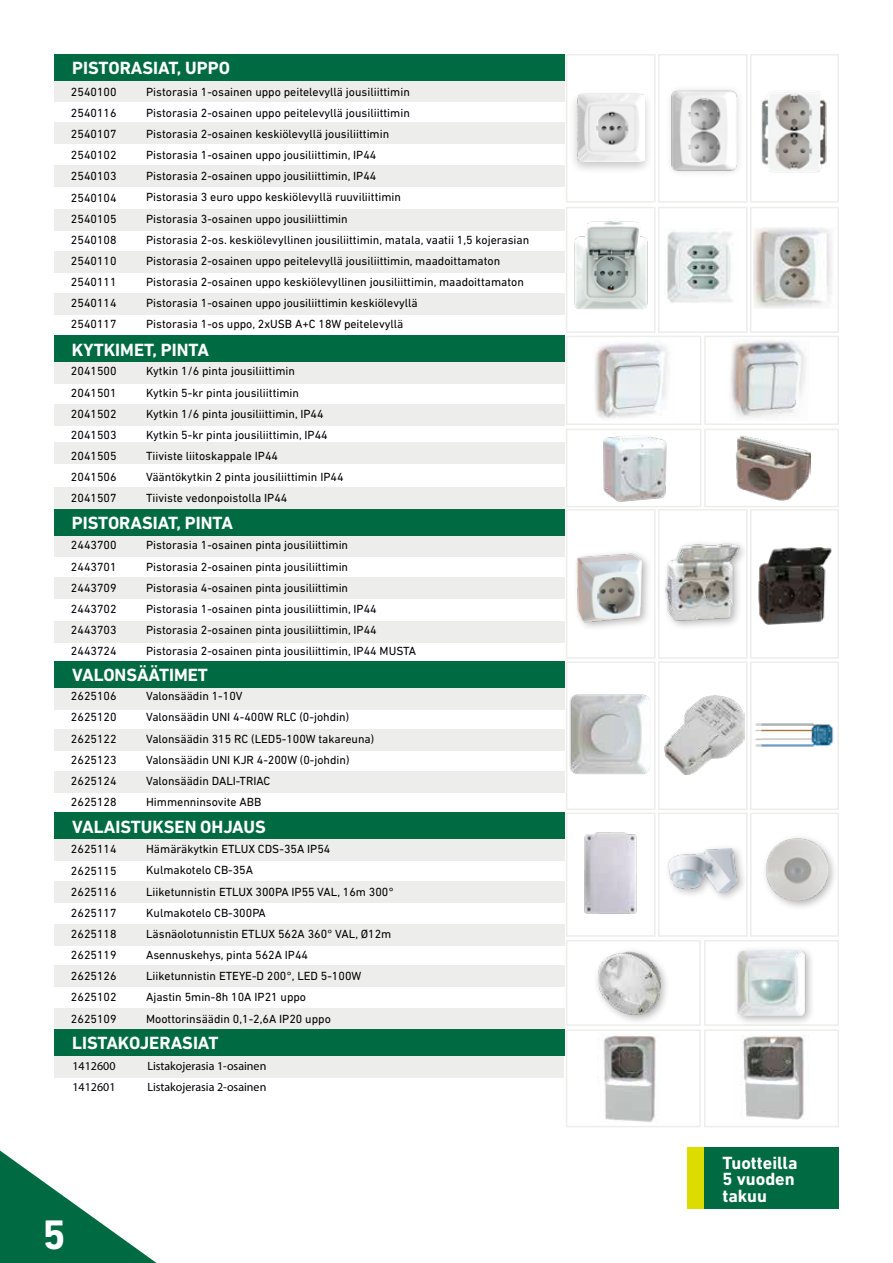
<style>
.page{position:relative;width:893px;height:1263px;background:#fff}
.page>*{position:absolute;margin:0;border:0;box-sizing:border-box;transform-origin:0 0}
.t1{font:700 42px "DIN Next LT Pro";color:#fff}
.t2{font:700 18px/16.5px "DIN Next LT Pro";color:#fff}
.t3{font:12px/21.1px "DIN Next LT Pro";color:#000}
.t4{font:12px/21.1px "Myriad Pro";color:#000}
</style>
<div class="page">
<div style="left:54px;top:362px;width:510px;height:21px;background:#ededec"></div>
<div style="left:54px;top:81px;width:510px;height:21px;background:#ededec"></div>
<div style="left:54px;top:54px;width:510px;height:27px;background:#006b42"></div>
<div style="left:54px;top:336px;width:510px;height:26px;background:#006b42"></div>
<div style="left:54px;top:535px;width:510px;height:22px;background:#ededec"></div>
<div style="left:54px;top:839px;width:510px;height:21px;background:#ededec"></div>
<div style="left:54px;top:509px;width:510px;height:26px;background:#006b42"></div>
<div style="left:54px;top:688px;width:510px;height:21px;background:#ededec"></div>
<div style="left:54px;top:661px;width:510px;height:27px;background:#006b42"></div>
<div style="left:54px;top:812px;width:510px;height:27px;background:#006b42"></div>
<div style="left:54px;top:578px;width:510px;height:21px;background:#ededec"></div>
<div style="left:54px;top:621px;width:510px;height:21px;background:#ededec"></div>
<div style="left:54px;top:209px;width:510px;height:21px;background:#ededec"></div>
<div style="left:54px;top:293px;width:510px;height:22px;background:#ededec"></div>
<div style="left:54px;top:251px;width:510px;height:21px;background:#ededec"></div>
<div style="left:54px;top:443px;width:510px;height:21px;background:#ededec"></div>
<div style="left:54px;top:488px;width:510px;height:21px;background:#ededec"></div>
<div style="left:54px;top:404px;width:510px;height:22px;background:#ededec"></div>
<div style="left:54px;top:123px;width:510px;height:21px;background:#ededec"></div>
<div style="left:54px;top:165px;width:510px;height:21px;background:#ededec"></div>
<div style="left:54px;top:771px;width:510px;height:22px;background:#ededec"></div>
<div style="left:54px;top:729px;width:510px;height:21px;background:#ededec"></div>
<div style="left:54px;top:881px;width:510px;height:21px;background:#ededec"></div>
<div style="left:54px;top:965px;width:510px;height:22px;background:#ededec"></div>
<div style="left:54px;top:924px;width:510px;height:21px;background:#ededec"></div>
<div style="left:54px;top:1008px;width:510px;height:21px;background:#ededec"></div>
<div style="left:54px;top:1056px;width:510px;height:21px;background:#ededec"></div>
<div style="left:54px;top:1029px;width:510px;height:27px;background:#006b42"></div>
<svg style="left:0;top:1150px;width:157px;height:113px"></svg>
<div style="left:566px;top:54px;width:90px;height:149px;border:2px solid #ededec"></div>
<div style="left:566px;top:509px;width:90px;height:150px;border:2px solid #ededec"></div>
<div style="left:566px;top:661px;width:90px;height:149px;border:2px solid #ededec"></div>
<div style="left:566px;top:812px;width:90px;height:125px;border:2px solid #ededec"></div>
<div style="left:566px;top:940px;width:135px;height:86px;border:2px solid #ededec"></div>
<div style="left:566px;top:1029px;width:135px;height:98px;border:2px solid #ededec"></div>
<div style="left:566px;top:336px;width:135px;height:89px;border:2px solid #ededec"></div>
<div style="left:566px;top:207px;width:90px;height:126px;border:2px solid #ededec"></div>
<div style="left:658px;top:54px;width:90px;height:149px;border:2px solid #ededec"></div>
<div style="left:658px;top:509px;width:90px;height:150px;border:2px solid #ededec"></div>
<div style="left:658px;top:661px;width:90px;height:149px;border:2px solid #ededec"></div>
<div style="left:658px;top:812px;width:90px;height:125px;border:2px solid #ededec"></div>
<div style="left:704px;top:940px;width:135px;height:86px;border:2px solid #ededec"></div>
<div style="left:704px;top:1029px;width:135px;height:98px;border:2px solid #ededec"></div>
<div style="left:704px;top:336px;width:135px;height:89px;border:2px solid #ededec"></div>
<div style="left:658px;top:207px;width:90px;height:126px;border:2px solid #ededec"></div>
<div style="left:750px;top:54px;width:89px;height:149px;border:2px solid #ededec"></div>
<div style="left:750px;top:509px;width:89px;height:150px;border:2px solid #ededec"></div>
<div style="left:750px;top:661px;width:89px;height:149px;border:2px solid #ededec"></div>
<div style="left:750px;top:812px;width:89px;height:125px;border:2px solid #ededec"></div>
<div style="left:704px;top:429px;width:135px;height:78px;border:2px solid #ededec"></div>
<div style="left:566px;top:429px;width:135px;height:78px;border:2px solid #ededec"></div>
<div style="left:750px;top:207px;width:89px;height:126px;border:2px solid #ededec"></div>
<img style="left:753px;top:227px;width:84px;height:82px">
<div style="left:568px;top:89px;width:86px;height:86px;background:#000;opacity:.22"></div>
<img style="left:574px;top:91px;width:71px;height:70px">
<img style="left:667px;top:229px;width:66px;height:74px">
<img style="left:574px;top:221px;width:74px;height:88px">
<img style="left:761px;top:91px;width:66px;height:82px">
<img style="left:595px;top:343px;width:73px;height:75px">
<img style="left:730px;top:339px;width:76px;height:80px">
<img style="left:736px;top:435px;width:74px;height:66px">
<img style="left:603px;top:435px;width:64px;height:67px">
<img style="left:576px;top:553px;width:73px;height:75px">
<div style="left:662px;top:539px;width:87px;height:92px;background:#000;opacity:.3"></div>
<img style="left:660px;top:540px;width:83px;height:86px">
<img style="left:758px;top:547px;width:74px;height:78px">
<img style="left:562px;top:693px;width:94px;height:82px">
<img style="left:750px;top:719px;width:89px;height:32px">
<img style="left:664px;top:695px;width:80px;height:80px">
<img style="left:584px;top:832px;width:53px;height:82px">
<div style="left:663px;top:844px;width:85px;height:59px;background:#000;opacity:.3"></div>
<img style="left:667px;top:847px;width:72px;height:46px">
<div style="left:761px;top:834px;width:78px;height:77px;background:#000;opacity:.3"></div>
<img style="left:765px;top:838px;width:64px;height:64px">
<div style="left:593px;top:946px;width:77px;height:79px;background:#000;opacity:.3"></div>
<img style="left:596px;top:951px;width:66px;height:65px">
<div style="left:733px;top:945px;width:83px;height:81px;background:#000;opacity:.3"></div>
<img style="left:735px;top:950px;width:73px;height:66px">
<img style="left:603px;top:1035px;width:53px;height:87px">
<img style="left:742px;top:1035px;width:62px;height:85px">
<img style="left:670px;top:89px;width:69px;height:83px">
<div style="left:702px;top:1147px;width:137px;height:62px;background:#006b42"></div>
<div style="left:687px;top:1147px;width:16px;height:62px;background:#dddc00"></div>
<h2 class="t2" style="left:72px;top:60px;width:159px">PISTORASIAT, UPPO</h2>
<p class="t3" style="left:71px;top:81px;width:47px;text-align:justify">2540100<br>2540116<br>2540107<br>2540102<br>2540103<br>2540104<br>2540105<br>2540108<br>2540110<br>2540111<br>2540114<br>2540117</p>
<p class="t3" style="left:146px;top:81px;width:385px">Pistorasia 1-osainen uppo peitelevyllä jousiliittimin<br>Pistorasia 2-osainen uppo peitelevyllä jousiliittimin<br>Pistorasia 2-osainen keskiölevyllä jousiliittimin<br>Pistorasia 1-osainen uppo jousiliittimin, IP44<br>Pistorasia 2-osainen uppo jousiliittimin, IP44<br>Pistorasia 3 euro uppo keskiölevyllä ruuviliittimin<br>Pistorasia 3-osainen uppo jousiliittimin<br>Pistorasia 2-os. keskiölevyllinen jousiliittimin, matala, vaatii 1,5 kojerasian Pistorasia 2-osainen uppo peitelevyllä jousiliittimin, maadoittamaton Pistorasia 2-osainen uppo keskiölevyllinen jousiliittimin, maadoittamaton Pistorasia 1-osainen uppo jousiliittimin keskiölevyllä<br>Pistorasia 1-os uppo, 2xUSB A+C 18W peitelevyllä</p>
<h2 class="t2" style="left:72px;top:341px;width:139px">KYTKIMET, PINTA</h2>
<p class="t3" style="left:71px;top:361px;width:47px;text-align:justify">2041500<br>2041501<br>2041502<br>2041503<br>2041505<br>2041506<br>2041507</p>
<p class="t3" style="left:146px;top:361px;width:199px">Kytkin 1/6 pinta jousiliittimin<br>Kytkin 5-kr pinta jousiliittimin<br>Kytkin 1/6 pinta jousiliittimin, IP44<br>Kytkin 5-kr pinta jousiliittimin, IP44<br>Tiiviste liitoskappale IP44<br>Vääntökytkin 2 pinta jousiliittimin IP44<br>Tiiviste vedonpoistolla IP44</p>
<h2 class="t2" style="left:72px;top:514px;width:163px">PISTORASIAT, PINTA</h2>
<p class="t3" style="left:71px;top:535px;width:47px;text-align:justify">2443700<br>2443701<br>2443709<br>2443702<br>2443703<br>2443724</p>
<p class="t3" style="left:146px;top:535px;width:272px">Pistorasia 1-osainen pinta jousiliittimin<br>Pistorasia 2-osainen pinta jousiliittimin<br>Pistorasia 4-osainen pinta jousiliittimin<br>Pistorasia 1-osainen pinta jousiliittimin, IP44<br>Pistorasia 2-osainen pinta jousiliittimin, IP44<br>Pistorasia 2-osainen pinta jousiliittimin, IP44 MUSTA</p>
<h2 class="t2" style="left:72px;top:667px;width:137px">VALONSÄÄTIMET</h2>
<p class="t3" style="left:71px;top:685px;width:47px;text-align:justify">2625106<br>2625120<br>2625122<br>2625123<br>2625124<br>2625128</p>
<p class="t3" style="left:146px;top:685px;width:230px">Valonsäädin 1-10V<br>Valonsäädin UNI 4-400W RLC (0-johdin)<br>Valonsäädin 315 RC (LED5-100W takareuna)<br>Valonsäädin UNI KJR 4-200W (0-johdin)<br>Valonsäädin DALI-TRIAC<br>Himmenninsovite ABB</p>
<h2 class="t2" style="left:72px;top:818px;width:195px">VALAISTUKSEN OHJAUS</h2>
<p class="t3" style="left:71px;top:838px;width:47px;text-align:justify">2625114<br>2625115<br>2625116<br>2625117<br>2625118<br>2625119<br>2625126<br>2625102<br>2625109</p>
<p class="t3" style="left:146px;top:838px;width:249px">Hämäräkytkin ETLUX CDS-35A IP54<br>Kulmakotelo CB-35A<br>Liiketunnistin ETLUX 300PA IP55 VAL, 16m 300° Kulmakotelo CB-300PA<br>Läsnäolotunnistin ETLUX 562A 360° VAL, Ø12m Asennuskehys, pinta 562A IP44<br>Liiketunnistin ETEYE-D 200°, LED 5-100W Ajastin 5min-8h 10A IP21 uppo<br>Moottorinsäädin 0,1-2,6A IP20 uppo</p>
<h2 class="t2" style="left:72px;top:1035px;width:148px">LISTAKOJERASIAT</h2>
<p class="t4" style="left:72px;top:1055px;width:45px">1412600<br>1412601</p>
<p class="t4" style="left:147px;top:1055px;width:120px">Listakojerasia 1-osainen<br>Listakojerasia 2-osainen</p>
<h1 class="t1" style="left:43px;top:1210px;width:25px">5</h1>
<h2 class="t2" style="left:722px;top:1154px;width:77px">Tuotteilla<br>5 vuoden takuu</h2>
</div>
